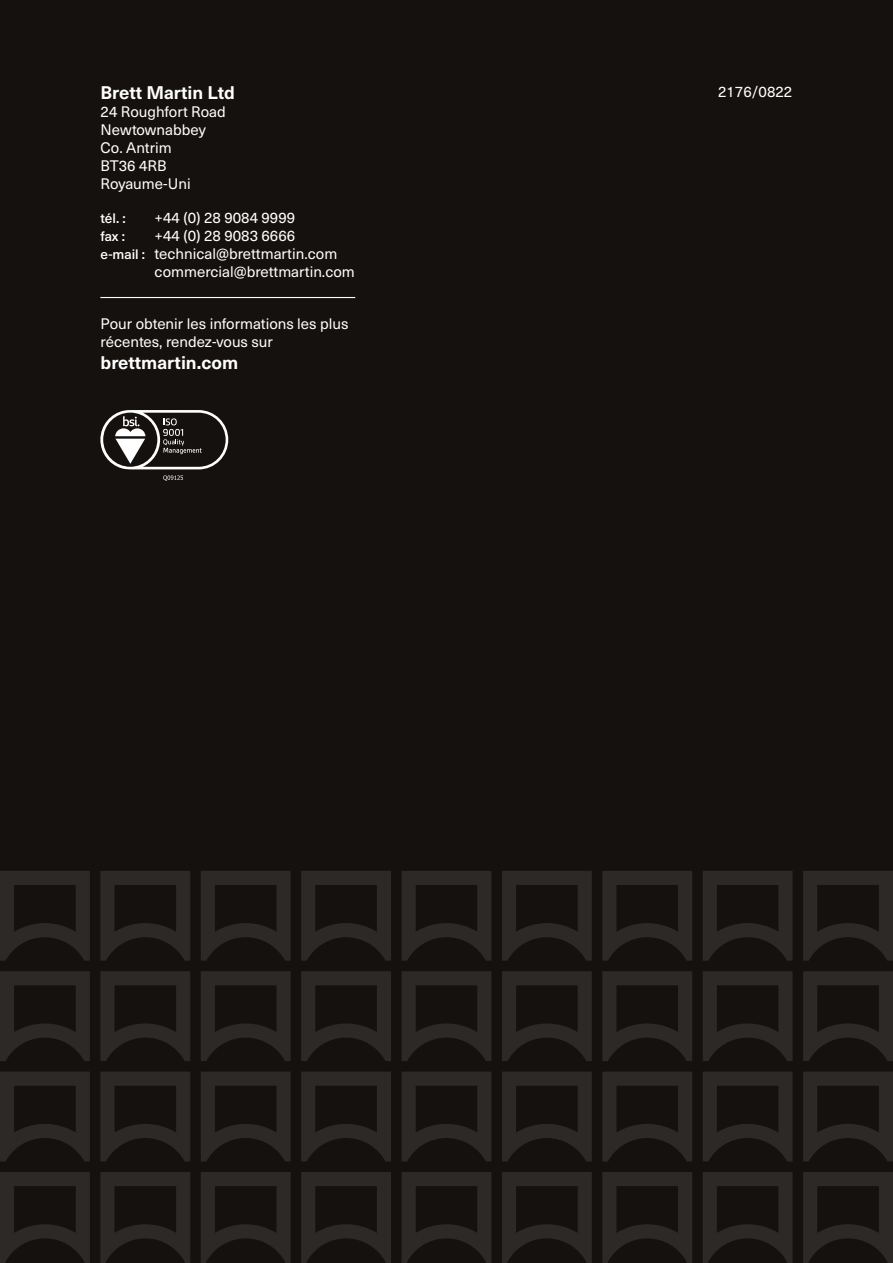
<style>
.page{position:relative;width:893px;height:1263px;background:#14110e}
.page>*{position:absolute;margin:0;border:0;box-sizing:border-box;transform-origin:0 0}
.t1{font:700 18px "Neue Haas Unica W1 G";color:#fff}
.t2{font:15px/18px "Neue Haas Unica W1 G";color:#fff}
.t3{font:500 13.5px "Neue Haas Unica W1 G";letter-spacing:-.015em;color:#fff}
.s1{font-weight:500;font-size:13.5px}
</style>
<div class="page">
<svg style="left:402px;top:971px;width:89px;height:90px"></svg>
<svg style="left:301px;top:971px;width:90px;height:90px"></svg>
<svg style="left:201px;top:971px;width:90px;height:90px"></svg>
<svg style="left:100px;top:971px;width:90px;height:90px"></svg>
<svg style="left:402px;top:1072px;width:89px;height:89px"></svg>
<svg style="left:301px;top:1072px;width:90px;height:89px"></svg>
<svg style="left:201px;top:1072px;width:90px;height:89px"></svg>
<svg style="left:100px;top:1072px;width:90px;height:89px"></svg>
<svg style="left:502px;top:971px;width:90px;height:90px"></svg>
<svg style="left:502px;top:1072px;width:90px;height:89px"></svg>
<svg style="left:0;top:971px;width:90px;height:90px"></svg>
<svg style="left:0;top:1072px;width:90px;height:89px"></svg>
<svg style="left:0;top:1172px;width:90px;height:91px"></svg>
<svg style="left:100px;top:1172px;width:90px;height:91px"></svg>
<svg style="left:201px;top:1172px;width:90px;height:91px"></svg>
<svg style="left:301px;top:1172px;width:90px;height:91px"></svg>
<svg style="left:402px;top:1172px;width:89px;height:91px"></svg>
<svg style="left:502px;top:1172px;width:90px;height:91px"></svg>
<svg style="left:703px;top:971px;width:90px;height:90px"></svg>
<svg style="left:602px;top:971px;width:90px;height:90px"></svg>
<svg style="left:703px;top:1072px;width:90px;height:89px"></svg>
<svg style="left:602px;top:1072px;width:90px;height:89px"></svg>
<svg style="left:803px;top:971px;width:90px;height:90px"></svg>
<svg style="left:803px;top:1072px;width:90px;height:89px"></svg>
<svg style="left:602px;top:1172px;width:90px;height:91px"></svg>
<svg style="left:703px;top:1172px;width:90px;height:91px"></svg>
<svg style="left:803px;top:1172px;width:90px;height:91px"></svg>
<svg style="left:402px;top:871px;width:89px;height:90px"></svg>
<svg style="left:301px;top:871px;width:90px;height:90px"></svg>
<svg style="left:201px;top:871px;width:90px;height:90px"></svg>
<svg style="left:100px;top:871px;width:90px;height:90px"></svg>
<svg style="left:502px;top:871px;width:90px;height:90px"></svg>
<svg style="left:0;top:871px;width:90px;height:90px"></svg>
<svg style="left:703px;top:871px;width:90px;height:90px"></svg>
<svg style="left:602px;top:871px;width:90px;height:90px"></svg>
<svg style="left:803px;top:871px;width:90px;height:90px"></svg>
<hr style="left:100px;top:297px;width:255px;height:1px;background:#fff">
<svg style="left:100px;top:410px;width:128px;height:59px"></svg>
<svg style="left:163px;top:475px;width:20px;height:6px"></svg>
<p class="t1" style="left:101px;top:79px;width:136px">Brett Martin Ltd</p>
<p class="t2" style="left:718px;top:81px;width:76px">2176/0822</p>
<p class="t2" style="left:101px;top:102px;width:127px">24 Roughfort Road<br>Newtownabbey<br>Co. Antrim<br>BT36 4RB<br>Royaume-Uni</p>
<p class="t3" style="left:101px;top:208px;width:27px">tél. :</p>
<p class="t2" style="left:155px;top:208px;width:142px">+44 (0) 28 9084 9999</p>
<p class="t3" style="left:101px;top:226px;width:26px">fax :</p>
<p class="t2" style="left:155px;top:226px;width:142px">+44 (0) 28 9083 6666</p>
<p class="t2" style="left:101px;top:244px;width:238px"><span class="s1">e-mail :</span> technical@brettmartin.com</p>
<p class="t2" style="left:155px;top:262px;width:202px">commercial@brettmartin.com</p>
<p class="t2" style="left:101px;top:314px;width:249px">Pour obtenir les informations les plus récentes, rendez-vous sur</p>
<p class="t1" style="left:101px;top:349px;width:139px">brettmartin.com</p>
</div>
